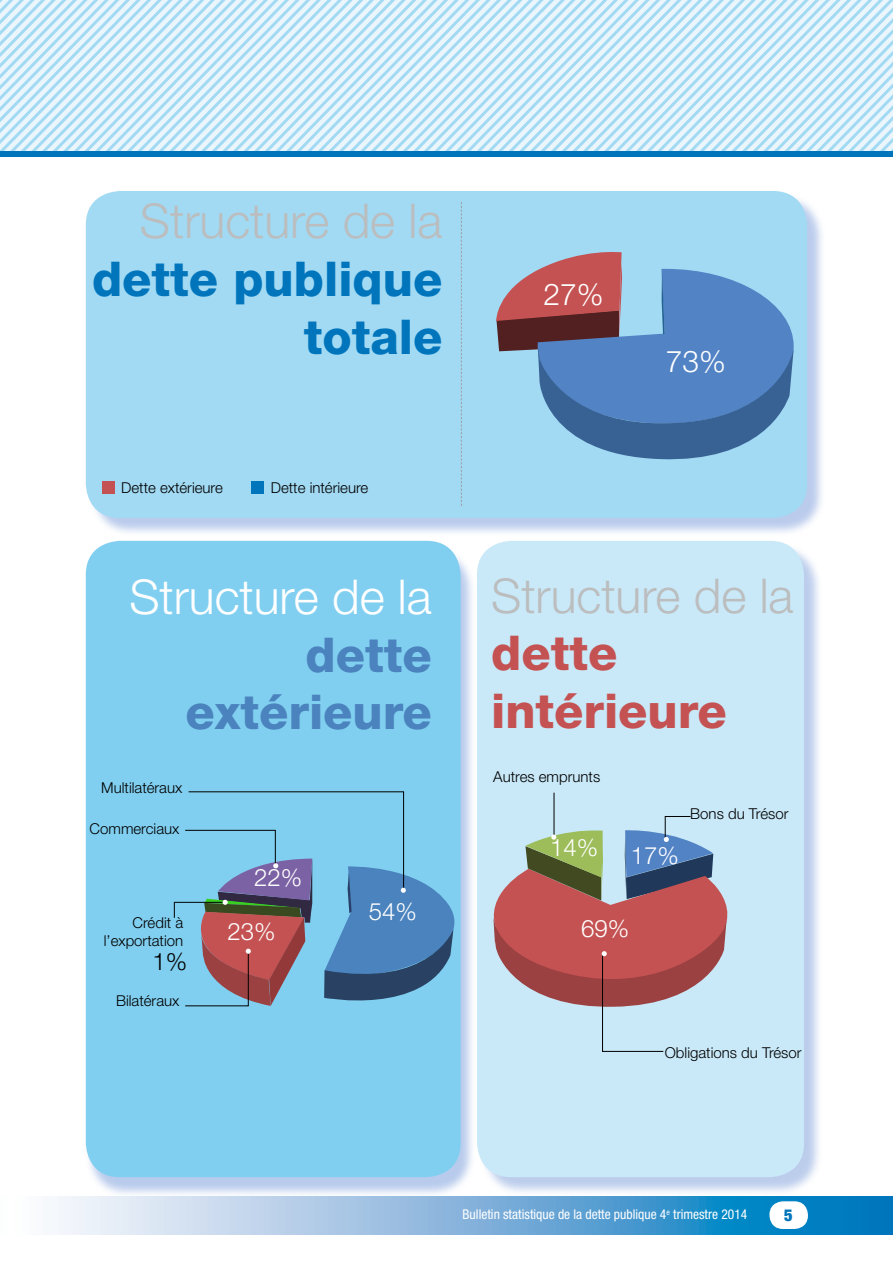
<style>
.page{position:relative;width:893px;height:1263px;background:#fff}
.page>*{position:absolute;margin:0;border:0;box-sizing:border-box;transform-origin:0 0}
.t1{font:300 48px "Helvetica Neue LT Std";color:#bbbdbe}
.t2{font:800 48px/57.6px "Helvetica Neue LT Std";color:#0075bc;text-align:right}
.t3{font:800 48px/57.6px "Helvetica Neue LT Std";color:#4a83bd;text-align:right}
.t4{font:800 48px/57.6px "Helvetica Neue LT Std";color:#c55252}
.t5{font:300 48px "Helvetica Neue LT Std";color:#fff}
.t6{font:300 30px "Helvetica Neue LT Std";color:#fff}
.t7{font:300 24px "Helvetica Neue LT Std";color:#fff}
.t8{font:300 24px "Helvetica Neue LT Std";color:#000}
.t9{font:900 condensed 16.5px "Helvetica Neue LT Std";color:#0075bc}
.t10{font:300 15px/18px "Helvetica Neue LT Std";color:#000;text-align:right}
.t11{font:condensed 13.5px "Helvetica Neue LT Std";color:#fff}
</style>
<div class="page">
<div style="left:479px;top:543px;width:344px;height:653px;background:#a6bde6;opacity:.75"></div>
<div style="left:477px;top:541px;width:327px;height:636px;background:#c9e9f8;border-radius:34px"></div>
<div style="left:88px;top:193px;width:738px;height:344px;background:#a3bae6;opacity:.75"></div>
<div style="left:86px;top:191px;width:721px;height:327px;background:#a2daf4;border-radius:34px"></div>
<div style="left:84px;top:546px;width:392px;height:653px;background:#a1bae6;opacity:.75"></div>
<div style="left:86px;top:541px;width:375px;height:636px;background:#81cff0;border-radius:34px"></div>
<svg style="left:58px;top:1196px;width:835px;height:38px;background:#7ab3db"></svg>
<svg style="left:0;top:0;width:893px;height:157px;background:#cce9f8"></svg>
<div style="left:0;top:151px;width:893px;height:5px;background:#0075bc"></div>
<svg style="left:496px;top:252px;width:298px;height:208px"></svg>
<svg style="left:461px;top:202px;width:1px;height:304px"></svg>
<div style="left:102px;top:481px;width:12px;height:13px;background:#c55252"></div>
<div style="left:252px;top:481px;width:12px;height:13px;background:#0075bc"></div>
<svg style="left:174px;top:791px;width:554px;height:261px"></svg>
<div style="left:769px;top:1201px;width:39px;height:28px;background:#fff;border-radius:13px"></div>
<h1 class="t1" style="left:140px;top:192px;width:304px">Structure de la</h1>
<h1 class="t2" style="left:92px;top:250px;width:352px">dette publique totale</h1>
<p class="t10" style="left:121px;top:478px;width:103px">Dette extérieure</p>
<p class="t10" style="left:271px;top:478px;width:99px">Dette intérieure</p>
<h1 class="t5" style="left:129px;top:568px;width:304px">Structure de la</h1>
<h1 class="t3" style="left:185px;top:626px;width:248px">dette extérieure</h1>
<p class="t10" style="left:101px;top:778px;width:83px">Multilatéraux</p>
<p class="t10" style="left:90px;top:819px;width:91px">Commerciaux</p>
<h3 class="t7" style="left:254px;top:862px;width:50px">22%</h3>
<h2 class="t6" style="left:543px;top:276px;width:62px">27%</h2>
<h2 class="t6" style="left:666px;top:343px;width:62px">73%</h2>
<h1 class="t1" style="left:491px;top:566px;width:304px">Structure de la</h1>
<h1 class="t4" style="left:491px;top:624px;width:237px">dette intérieure</h1>
<p class="t10" style="left:493px;top:767px;width:108px">Autres emprunts</p>
<h3 class="t7" style="left:550px;top:832px;width:50px">14%</h3>
<h3 class="t7" style="left:631px;top:841px;width:50px">17%</h3>
<p class="t10" style="left:690px;top:804px;width:100px">Bons du Trésor</p>
<p class="t10" style="left:104px;top:913px;width:81px">Crédit à l’exportation</p>
<h3 class="t8" style="left:152px;top:947px;width:36px">1%</h3>
<p class="t10" style="left:116px;top:991px;width:65px">Bilatéraux</p>
<h3 class="t7" style="left:369px;top:896px;width:50px">54%</h3>
<h3 class="t7" style="left:227px;top:916px;width:50px">23%</h3>
<h3 class="t7" style="left:581px;top:914px;width:50px">69%</h3>
<p class="t10" style="left:665px;top:1043px;width:138px">Obligations du Trésor</p>
<p class="t11" style="left:463px;top:1207px;width:286px">Bulletin statistique de la dette publique 4<sup>e</sup> trimestre 2014</p>
<p class="t9" style="left:784px;top:1205px;width:10px">5</p>
</div>
